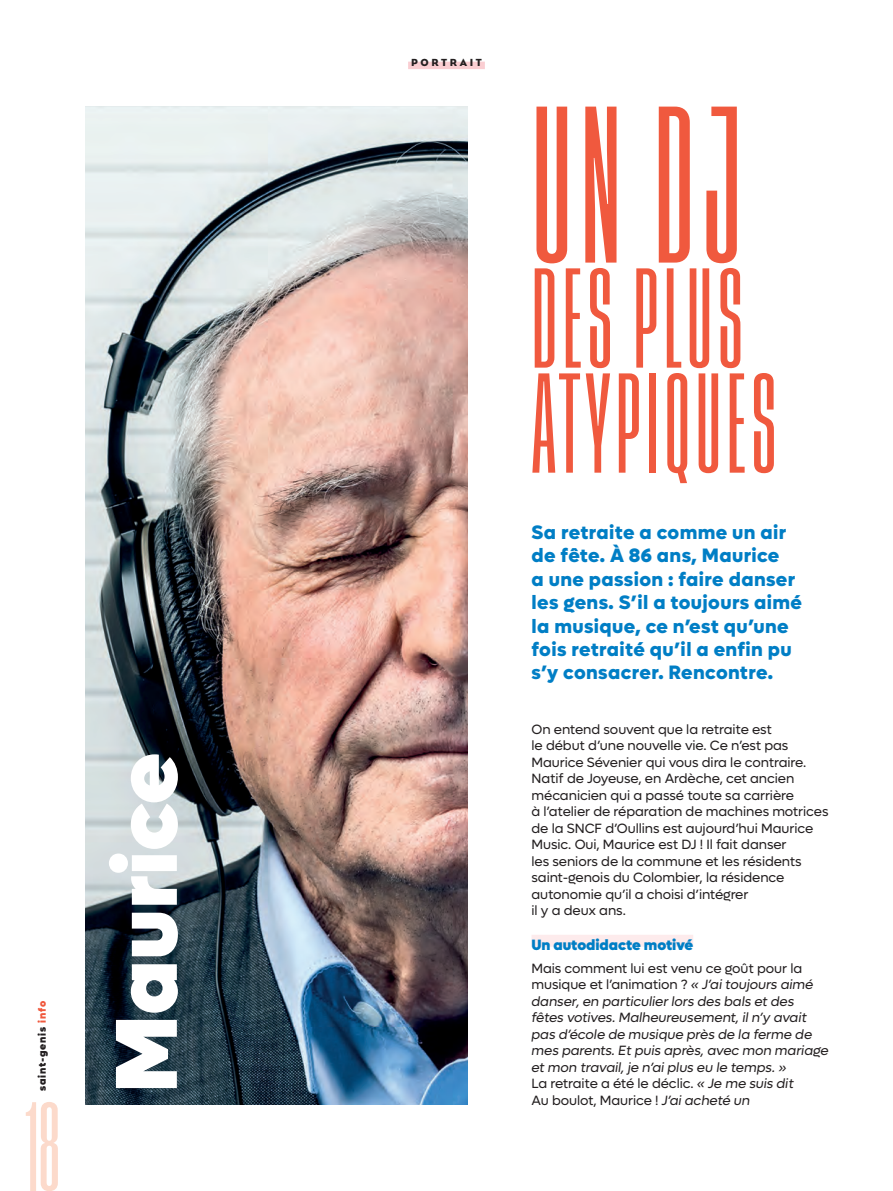
<style>
.page{position:relative;width:893px;height:1191px;background:#fff}
.page>*{position:absolute;margin:0;border:0;box-sizing:border-box;transform-origin:0 0}
.t1{font:500 165px "Tusker Grotesk 2500";color:#f0593e}
.t2{font:500 105px/105px "Tusker Grotesk 2500";letter-spacing:.05em;color:#f0593e}
.t3{font:500 93.9px "Tusker Grotesk 2500";color:#fcdacb}
.t4{font:900 88.2px "Lufga";color:#fff}
.t5{font:800 19.5px/23.4px "Lufga";letter-spacing:.02em;color:#007ec5}
.t6{font:900 15px "Lufga";letter-spacing:-.005em;color:#007ec5}
.t7{font:13.5px/16.5px "Lufga";letter-spacing:-.005em;color:#231f20}
.t8{font:italic 13.5px/16.5px "Lufga";letter-spacing:-.005em;color:#231f20}
.t9{font:900 10.5px "Lufga";letter-spacing:.08em;color:#231f20}
.t10{font:10.5px "Bureau Eagle";letter-spacing:.25em;color:#231f20}
.s1{color:#f0593e}
.s2{font-style:normal}
</style>
<div class="page">
<div style="left:408px;top:62px;width:77px;height:7px;background:#faced2"></div>
<img style="left:85px;top:106px;width:383px;height:999px">
<div style="left:531px;top:934px;width:162px;height:12px;background:#fdebec"></div>
<p class="t9" style="left:36px;top:1091px;width:92px;rotate:-90deg">saint-genis <span class="s1">info</span></p>
<h3 class="t3" style="left:25px;top:1092px;width:36px">18</h3>
<h3 class="t4" style="left:93px;top:1093px;width:342px;rotate:-90deg">Maurice</h3>
<p class="t10" style="left:411px;top:56px;width:72px">PORTRAIT</p>
<h1 class="t1" style="left:531px;top:89px;width:163px">UN DJ</h1>
<h2 class="t2" style="left:531px;top:273px;width:247px">DES PLUS<br>ATYPIQUES</h2>
<h3 class="t5" style="left:531px;top:520px;width:272px">Sa retraite a comme un air de fête. À 86 ans, Maurice<br>a une passion : faire danser les gens. S’il a toujours aimé la musique, ce n’est qu’une fois retraité qu’il a enfin pu s’y consacrer. Rencontre.</h3>
<p class="t7" style="left:531px;top:720px;width:299px">On entend souvent que la retraite est<br>le début d’une nouvelle vie. Ce n’est pas Maurice Sévenier qui vous dira le contraire.<br>Natif de Joyeuse, en Ardèche, cet ancien mécanicien qui a passé toute sa carrière<br>à l’atelier de réparation de machines motrices de la SNCF d’Oullins est aujourd’hui Maurice Music. Oui, Maurice est DJ ! Il fait danser<br>les seniors de la commune et les résidents saint-genois du Colombier, la résidence autonomie qu’il a choisi d’intégrer<br>il y a deux ans.</p>
<p class="t6" style="left:531px;top:935px;width:163px">Un autodidacte motivé</p>
<p class="t8" style="left:531px;top:960px;width:299px"><span class="s2">Mais comment lui est venu ce goût pour la musique et l’animation ?</span> « J’ai toujours aimé danser, en particulier lors des bals et des fêtes votives. Malheureusement, il n’y avait pas d’école de musique près de la ferme de mes parents. Et puis après, avec mon mariage et mon travail, je n’ai plus eu le temps. »<br><span class="s2">La retraite a été le déclic.</span> « Je me suis dit<br><span class="s2">Au boulot, Maurice !</span> J’ai acheté un</p>
</div>
